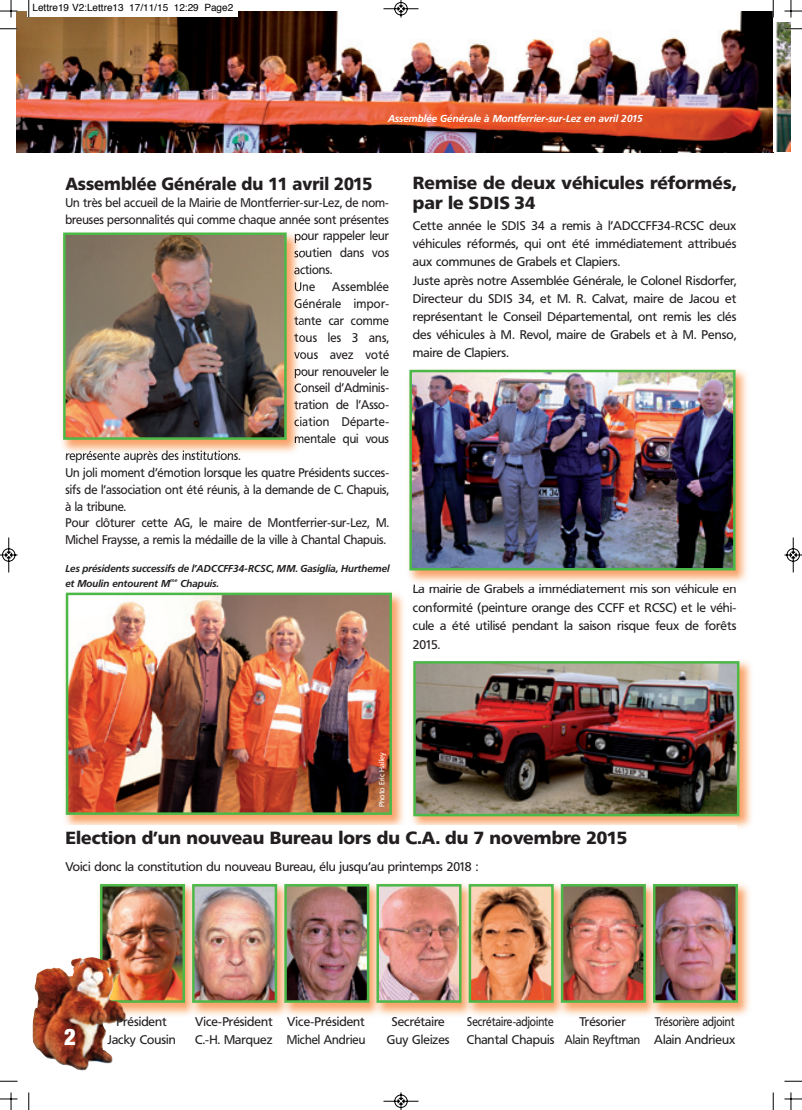
<style>
.page{position:relative;width:802px;height:1110px;background:#fff}
.page>*{position:absolute;margin:0;border:0;box-sizing:border-box;transform-origin:0 0}
.t1{font:900 condensed 22.5px "Helvetica Neue";color:#fff}
.t2{font:900 17.5px/20px "Frutiger BQ";color:#231f20}
.t3{font:900 17.5px "Frutiger BQ";color:#231f20;scale:.94 1}
.t4{font:12.5px/18.1px "Frutiger BQ";color:#231f20}
.t5{font:12.5px/16.9px "Frutiger BQ";color:#231f20;text-align:justify;scale:.94 1}
.t6{font:12.5px/18.1px "Frutiger BQ";color:#231f20;scale:.85 1}
.t7{font:italic 700 10px/14.5px "Frutiger BQ";color:#231f20}
.t8{font:italic 700 10px "Frutiger BQ";color:#fff}
.t9{font:10px "Helvetica";color:#000}
.t10{font:7.5px "Frutiger BQ";color:#fff}
.t11{font:italic 700 5px "Frutiger BQ";color:#231f20}
</style>
<div class="page">
<img style="left:99px;top:883px;width:651px;height:136px">
<img style="left:103px;top:887px;width:79px;height:113px">
<div style="left:100px;top:884px;width:85px;height:119px;border:2px solid #4cb848"></div>
<img style="left:195px;top:887px;width:79px;height:113px">
<div style="left:192px;top:884px;width:85px;height:119px;border:2px solid #4cb848"></div>
<img style="left:287px;top:887px;width:79px;height:113px">
<div style="left:284px;top:884px;width:85px;height:119px;border:2px solid #4cb848"></div>
<img style="left:379px;top:887px;width:79px;height:113px">
<div style="left:376px;top:884px;width:85px;height:119px;border:2px solid #4cb848"></div>
<img style="left:471px;top:887px;width:79px;height:113px">
<div style="left:468px;top:884px;width:85px;height:119px;border:2px solid #4cb848"></div>
<img style="left:564px;top:887px;width:79px;height:113px">
<div style="left:561px;top:884px;width:85px;height:119px;border:2px solid #4cb848"></div>
<img style="left:656px;top:887px;width:79px;height:113px">
<div style="left:653px;top:884px;width:85px;height:119px;border:2px solid #4cb848"></div>
<img style="left:412px;top:660px;width:340px;height:168px">
<img style="left:416px;top:664px;width:320px;height:149px">
<div style="left:413px;top:661px;width:326px;height:155px;border:2px solid #4cb848"></div>
<img style="left:16px;top:11px;width:757px;height:142px">
<img style="left:33px;top:957px;width:92px;height:113px">
<img style="left:773px;top:22px;width:18px;height:129px">
<img style="left:408px;top:369px;width:339px;height:218px">
<img style="left:413px;top:584px;width:66px;height:3px">
<img style="left:412px;top:373px;width:320px;height:194px">
<div style="left:409px;top:370px;width:326px;height:200px;border:2px solid #4cb848"></div>
<img style="left:62px;top:233px;width:241px;height:223px">
<svg style="left:295px;top:234px;width:8px;height:9px"></svg>
<svg style="left:294px;top:250px;width:9px;height:7px"></svg>
<svg style="left:294px;top:267px;width:9px;height:7px"></svg>
<svg style="left:295px;top:282px;width:8px;height:9px"></svg>
<svg style="left:294px;top:299px;width:9px;height:9px"></svg>
<svg style="left:294px;top:317px;width:9px;height:8px"></svg>
<svg style="left:294px;top:333px;width:9px;height:9px"></svg>
<svg style="left:294px;top:351px;width:9px;height:8px"></svg>
<svg style="left:294px;top:369px;width:9px;height:23px"></svg>
<svg style="left:294px;top:400px;width:9px;height:9px"></svg>
<svg style="left:294px;top:417px;width:9px;height:10px"></svg>
<svg style="left:295px;top:435px;width:8px;height:9px"></svg>
<img style="left:66px;top:451px;width:45px;height:5px">
<img style="left:66px;top:235px;width:218px;height:202px">
<div style="left:63px;top:232px;width:224px;height:208px;border:2px solid #4cb848"></div>
<img style="left:65px;top:592px;width:339px;height:233px">
<img style="left:69px;top:596px;width:320px;height:216px">
<div style="left:66px;top:593px;width:326px;height:222px;border:2px solid #4cb848"></div>
<div style="left:64px;top:826px;width:672px;height:24px;background:#fff"></div>
<div style="left:28px;top:0;width:210px;height:16px;background:#fff"></div>
<svg style="left:28px;top:0;width:2px;height:18px"></svg>
<svg style="left:0;top:28px;width:18px;height:2px"></svg>
<svg style="left:773px;top:0;width:1px;height:18px"></svg>
<svg style="left:784px;top:28px;width:18px;height:2px"></svg>
<svg style="left:28px;top:1092px;width:2px;height:18px"></svg>
<svg style="left:0;top:1081px;width:18px;height:1px"></svg>
<svg style="left:773px;top:1092px;width:1px;height:18px"></svg>
<svg style="left:784px;top:1081px;width:18px;height:1px"></svg>
<svg style="left:0;top:0;width:17px;height:18px"></svg>
<svg style="left:784px;top:0;width:18px;height:18px"></svg>
<svg style="left:0;top:1092px;width:17px;height:18px"></svg>
<svg style="left:784px;top:1092px;width:18px;height:18px"></svg>
<svg style="left:383px;top:0;width:36px;height:18px"></svg>
<svg style="left:383px;top:1092px;width:36px;height:18px"></svg>
<svg style="left:0;top:537px;width:18px;height:36px"></svg>
<svg style="left:784px;top:537px;width:18px;height:36px"></svg>
<p class="t9" style="left:32px;top:4px;width:202px">Lettre19 V2:Lettre13 17/11/15 12:29 Page2</p>
<p class="t8" style="left:388px;top:113px;width:256px">Assemblée Générale à Montferrier-sur-Lez en avril 2015</p>
<h2 class="t3" style="left:65px;top:174px;width:328px">Assemblée Générale du 11 avril 2015</h2>
<p class="t5" style="left:65px;top:194px;width:346px">Un très bel accueil de la Mairie de Montferrier-sur-Lez, de nom-</p>
<p class="t5" style="left:65px;top:211px;width:346px">breuses personnalités qui comme chaque année sont présentes</p>
<p class="t5" style="left:294px;top:228px;width:102px">pour rappeler leur</p>
<p class="t5" style="left:294px;top:245px;width:102px">soutien dans vos</p>
<p class="t5" style="left:294px;top:261px;width:42px">actions.</p>
<p class="t5" style="left:294px;top:278px;width:24px">Une</p>
<p class="t5" style="left:294px;top:278px;width:102px;text-indent:38px">Assemblée Générale impor&shy;tante car comme tous les 3 ans, vous avez voté pour renouveler le Conseil d’Adminis&shy;tration de l’Asso&shy;ciation Départe&shy;mentale qui vous</p>
<p class="t5" style="left:65px;top:447px;width:346px;text-align:left">représente auprès des institutions.<br>Un joli moment d’émotion lorsque les quatre Présidents succes&shy;sifs de l’association ont été réunis, à la demande de C. Chapuis, à la tribune.<br>Pour clôturer cette AG, le maire de Montferrier-sur-Lez, M.<br>Michel Fraysse, a remis la médaille de la ville à Chantal Chapuis.</p>
<p class="t7" style="left:65px;top:561px;width:326px">Les présidents successifs de l’ADCCFF34-RCSC, MM. Gasiglia, Hurthemel et Moulin entourent M</p>
<p class="t11" style="left:170px;top:577px;width:9px">me</p>
<p class="t7" style="left:180px;top:576px;width:40px">Chapuis.</p>
<h2 class="t2" style="left:413px;top:173px;width:325px">Remise de deux véhicules réformés, par le SDIS 34</h2>
<p class="t4" style="left:413px;top:217px;width:325px">Cette année le SDIS 34 a remis à l’ADCCFF34-RCSC deux véhicules réformés, qui ont été immédiatement attribués aux communes de Grabels et Clapiers.<br>Juste après notre Assemblée Générale, le Colonel Risdorfer, Directeur du SDIS 34, et M. R. Calvat, maire de Jacou et représentant le Conseil Départemental, ont remis les clés des véhicules à M. Revol, maire de Grabels et à M. Penso, maire de Clapiers.</p>
<p class="t4" style="left:413px;top:580px;width:325px;text-align:justify">La mairie de Grabels a immédiatement mis son véhicule en conformité (peinture orange des CCFF et RCSC) et le véhi&shy;cule a été utilisé pendant la saison risque feux de forêts</p>
<p class="t4" style="left:413px;top:636px;width:29px">2015.</p>
<p class="t10" style="left:378px;top:807px;width:56px;rotate:-90deg">Photo Eric Halley</p>
<h2 class="t2" style="left:65px;top:828px;width:563px">Election d’un nouveau Bureau lors du C.A. du 7 novembre 2015</h2>
<p class="t4" style="left:65px;top:858px;width:414px">Voici donc la constitution du nouveau Bureau, élu jusqu’au printemps 2018 :</p>
<h1 class="t1" style="left:64px;top:1023px;width:13px">2</h1>
<p class="t4" style="left:108px;top:1012px;width:70px;text-align:center">Président<br>Jacky Cousin</p>
<p class="t4" style="left:195px;top:1012px;width:79px">Vice-Président<br>C.-H. Marquez</p>
<p class="t4" style="left:287px;top:1012px;width:80px">Vice-Président<br>Michel Andrieu</p>
<p class="t4" style="left:387px;top:1012px;width:64px;text-align:center">Secrétaire<br>Guy Gleizes</p>
<p class="t6" style="left:467px;top:1012px;width:105px">Secrétaire-adjointe<br>Chantal Chapuis</p>
<p class="t4" style="left:565px;top:1012px;width:77px;text-align:center">Trésorier<br>Alain Reyftman</p>
<p class="t6" style="left:654px;top:1012px;width:97px">Trésorière adjoint<br>Alain Andrieux</p>
</div>
